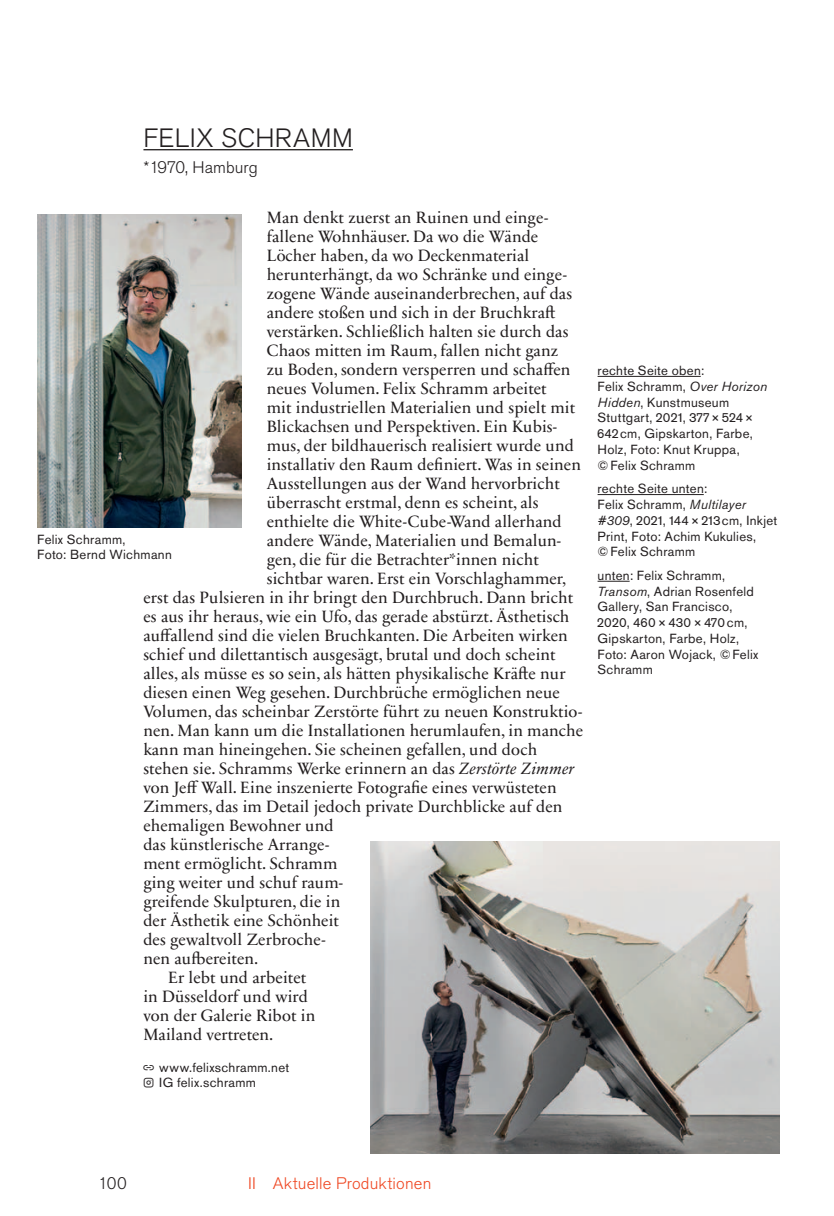
<style>
.page{position:relative;width:834px;height:1216px;background:#fff}
.page>*{position:absolute;margin:0;border:0;box-sizing:border-box;transform-origin:0 0}
.t1{font:300 26.25px "Akzidenz Grotesk Pro";letter-spacing:.015em;color:#231f20}
.t2{font:16.62px "Sabon Next LT Pro";letter-spacing:.005em;color:#231f20}
.t3{font:300 16.62px "Akzidenz Grotesk Pro";letter-spacing:.01em;color:#ef4722}
.t4{font:300 16.62px "Akzidenz Grotesk Pro";letter-spacing:.005em;color:#231f20}
.t5{font:13.12px/15.8px "Akzidenz Grotesk Pro";letter-spacing:.025em;color:#231f20}
.s1{font-style:italic}
</style>
<div class="page">
<img style="left:370px;top:841px;width:409px;height:312px">
<img style="left:37px;top:214px;width:205px;height:313px">
<hr style="left:143px;top:149px;width:210px;height:1px;background:#231f20">
<hr style="left:597px;top:376px;width:103px;height:1px;background:#231f20">
<hr style="left:597px;top:494px;width:106px;height:1px;background:#231f20">
<hr style="left:597px;top:581px;width:32px;height:1px;background:#231f20">
<h1 class="t1" style="left:143px;top:121px;width:211px">FELIX SCHRAMM</h1>
<p class="t4" style="left:143px;top:156px;width:116px">*1970, Hamburg</p>
<p class="t2" style="left:267px;top:205px;width:283px">Man denkt zuerst an Ruinen und einge-</p>
<p class="t2" style="left:267px;top:224px;width:273px">fallene Wohnhäuser. Da wo die Wände</p>
<p class="t2" style="left:267px;top:243px;width:264px">Löcher haben, da wo Deckenmaterial</p>
<p class="t2" style="left:267px;top:262px;width:301px">herunterhängt, da wo Schränke und einge-</p>
<p class="t2" style="left:267px;top:280px;width:307px">zogene Wände auseinanderbrechen, auf das</p>
<p class="t2" style="left:267px;top:299px;width:290px">andere stoßen und sich in der Bruchkraft</p>
<p class="t2" style="left:267px;top:318px;width:303px">verstärken. Schließlich halten sie durch das</p>
<p class="t2" style="left:267px;top:337px;width:293px">Chaos mitten im Raum, fallen nicht ganz</p>
<p class="t2" style="left:267px;top:356px;width:305px">zu Boden, sondern versperren und schaffen</p>
<p class="t2" style="left:267px;top:375px;width:281px">neues Volumen. Felix Schramm arbeitet</p>
<p class="t2" style="left:267px;top:394px;width:310px">mit industriellen Materialien und spielt mit</p>
<p class="t2" style="left:267px;top:413px;width:292px">Blickachsen und Perspektiven. Ein Kubis-</p>
<p class="t2" style="left:267px;top:432px;width:308px">mus, der bildhauerisch realisiert wurde und</p>
<p class="t2" style="left:267px;top:451px;width:316px">installativ den Raum definiert. Was in seinen</p>
<p class="t2" style="left:267px;top:470px;width:294px">Ausstellungen aus der Wand hervorbricht</p>
<p class="t2" style="left:267px;top:489px;width:273px">überrascht erstmal, denn es scheint, als</p>
<p class="t2" style="left:267px;top:508px;width:296px">enthielte die White-Cube-Wand allerhand</p>
<p class="t2" style="left:267px;top:527px;width:296px">andere Wände, Materialien und Bemalun-</p>
<p class="t2" style="left:267px;top:546px;width:273px">gen, die für die Betrachter*innen nicht</p>
<p class="t2" style="left:267px;top:565px;width:301px">sichtbar waren. Erst ein Vorschlaghammer,</p>
<p class="t2" style="left:143px;top:584px;width:431px">erst das Pulsieren in ihr bringt den Durchbruch. Dann bricht</p>
<p class="t2" style="left:143px;top:603px;width:427px">es aus ihr heraus, wie ein Ufo, das gerade abstürzt. Ästhetisch</p>
<p class="t2" style="left:143px;top:622px;width:426px">auffallend sind die vielen Bruchkanten. Die Arbeiten wirken</p>
<p class="t2" style="left:143px;top:641px;width:413px">schief und dilettantisch ausgesägt, brutal und doch scheint</p>
<p class="t2" style="left:143px;top:660px;width:423px">alles, als müsse es so sein, als hätten physikalische Kräfte nur</p>
<p class="t2" style="left:143px;top:679px;width:418px">diesen einen Weg gesehen. Durchbrüche ermöglichen neue</p>
<p class="t2" style="left:143px;top:698px;width:440px">Volumen, das scheinbar Zerstörte führt zu neuen Konstruktio-</p>
<p class="t2" style="left:143px;top:717px;width:441px">nen. Man kann um die Installationen herumlaufen, in manche</p>
<p class="t2" style="left:143px;top:736px;width:395px">kann man hineingehen. Sie scheinen gefallen, und doch</p>
<p class="t2" style="left:143px;top:755px;width:432px">stehen sie. Schramms Werke erinnern an das <span class="s1">Zerstörte Zimmer</span></p>
<p class="t2" style="left:143px;top:774px;width:415px">von Jeff Wall. Eine inszenierte Fotografie eines verwüsteten</p>
<p class="t2" style="left:143px;top:793px;width:420px">Zimmers, das im Detail jedoch private Durchblicke auf den</p>
<p class="t2" style="left:143px;top:812px;width:192px">ehemaligen Bewohner und</p>
<p class="t2" style="left:143px;top:831px;width:187px">das künstlerische Arrange-</p>
<p class="t2" style="left:143px;top:850px;width:195px">ment ermöglicht. Schramm</p>
<p class="t2" style="left:143px;top:869px;width:201px">ging weiter und schuf raum-</p>
<p class="t2" style="left:143px;top:888px;width:198px">greifende Skulpturen, die in</p>
<p class="t2" style="left:143px;top:907px;width:197px">der Ästhetik eine Schönheit</p>
<p class="t2" style="left:143px;top:926px;width:184px">des gewaltvoll Zerbroche-</p>
<p class="t2" style="left:143px;top:945px;width:116px">nen aufbereiten.</p>
<p class="t2" style="left:168px;top:964px;width:140px">Er lebt und arbeitet</p>
<p class="t2" style="left:143px;top:983px;width:166px">in Düsseldorf und wird</p>
<p class="t2" style="left:143px;top:1002px;width:173px">von der Galerie Ribot in</p>
<p class="t2" style="left:143px;top:1021px;width:132px">Mailand vertreten.</p>
<p class="t5" style="left:159px;top:1058px;width:132px">www.felixschramm.net<br>IG felix.schramm</p>
<p class="t5" style="left:37px;top:531px;width:136px">Felix Schramm,<br>Foto: Bernd Wichmann</p>
<p class="t5" style="left:597px;top:362px;width:171px">rechte Seite oben:<br>Felix Schramm, <span class="s1">Over Horizon<br>Hidden</span>, Kunstmuseum<br>Stuttgart, 2021, 377×524×<br>642 cm, Gipskarton, Farbe,<br>Holz, Foto: Knut Kruppa,<br>© Felix Schramm</p>
<p class="t5" style="left:597px;top:480px;width:181px">rechte Seite unten:<br>Felix Schramm, <span class="s1">Multilayer #309</span>, 2021, 144×213 cm, Inkjet<br>Print, Foto: Achim Kukulies,<br>© Felix Schramm</p>
<p class="t5" style="left:597px;top:567px;width:162px">unten: Felix Schramm,<br><span class="s1">Transom</span>, Adrian Rosenfeld<br>Gallery, San Francisco,<br>2020, 460×430×470 cm,<br>Gips karton, Farbe, Holz,<br>Foto: Aaron Wojack, © Felix<br>Schramm</p>
<p class="t4" style="left:98px;top:1172px;width:30px">100</p>
<p class="t3" style="left:248px;top:1172px;width:185px">II Aktuelle Produktionen</p>
</div>
